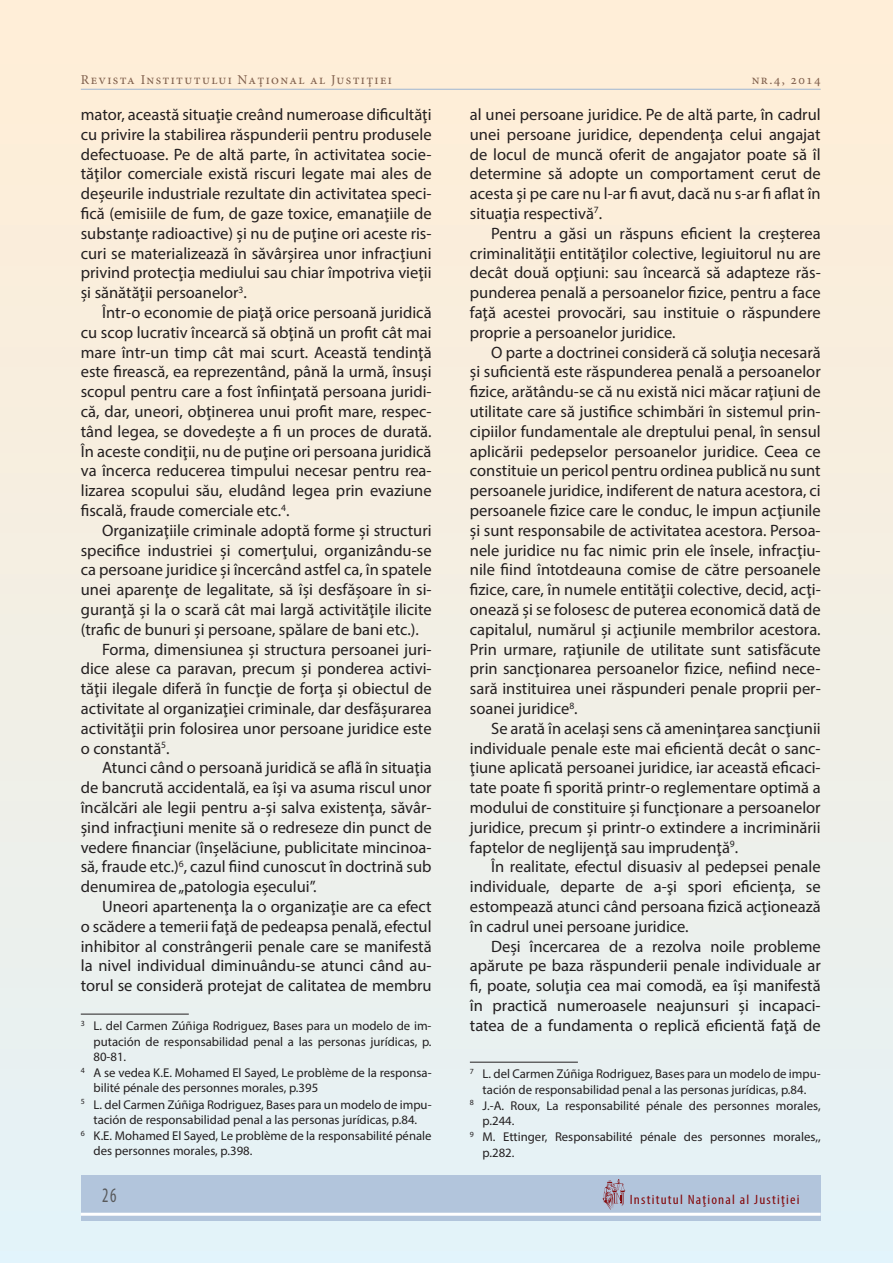
<style>
.page{position:relative;width:893px;height:1263px;background:#fff}
.page>*{position:absolute;margin:0;border:0;box-sizing:border-box;transform-origin:0 0}
.t1{font:condensed 20.7px "Myriad Pro";color:#58595b;scale:.8 1}
.t2{font:16.5px/19.8px "Myriad Pro";color:#231f20;text-align:justify}
.t3{font:13.5px "Minion Pro";letter-spacing:.1em;color:#7f5f4c}
.t4{font:condensed 13.5px "Myriad Pro";letter-spacing:.08em;color:#840b0e;scale:1.11 1}
.t5{font:12.75px "Myriad Pro";color:#231f20}
</style>
<div class="page">
<div style="left:0;top:0;width:893px;height:1263px;background:linear-gradient(to bottom,#ffedd4,#e4f2f7)"></div>
<hr style="left:81px;top:89px;width:740px;height:1px;background:#9eb6d2">
<div style="left:81px;top:1175px;width:740px;height:46px;background:#b2c5dc"></div>
<hr style="left:81px;top:1213px;width:740px;height:3px;background:#fff">
<svg style="left:602px;top:1179px;width:23px;height:31px"></svg>
<hr style="left:81px;top:1014px;width:108px;height:1px;background:#231f20">
<hr style="left:470px;top:1062px;width:108px;height:1px;background:#231f20">
<p class="t3" style="left:81px;top:75px;width:313px">Revista Institutului Naţional al Justiţiei</p>
<p class="t3" style="left:752px;top:75px;width:71px">nr.4, 2014</p>
<p class="t2" style="left:81px;top:106px;width:352px">mator, această situaţie creând numeroase dificultăţi cu privire la stabilirea răspunderii pentru produsele defectuoase. Pe de altă parte, în activitatea socie&shy;tăţilor comerciale există riscuri legate mai ales de deșeurile industriale rezultate din activitatea speci&shy;fică (emisiile de fum, de gaze toxice, emanaţiile de substanţe radioactive) și nu de puţine ori aceste ris&shy;curi se materializează în săvârșirea unor infracţiuni privind protecţia mediului sau chiar împotriva vieţii și sănătăţii persoanelor<sup>3</sup>.</p>
<p class="t2" style="left:81px;top:304px;width:352px;text-indent:21px">Într-o economie de piaţă orice persoană juridică cu scop lucrativ încearcă să obţină un profit cât mai mare într-un timp cât mai scurt. Această tendinţă este firească, ea reprezentând, până la urmă, însuși scopul pentru care a fost înfiinţată persoana juridi&shy;că, dar, uneori, obţinerea unui profit mare, respec&shy;tând legea, se dovedește a fi un proces de durată.<br>În aceste condiţii, nu de puţine ori persoana juridică va încerca reducerea timpului necesar pentru rea&shy;lizarea scopului său, eludând legea prin evaziune fiscală, fraude comerciale etc.<sup>4</sup>.</p>
<p class="t2" style="left:102px;top:522px;width:331px">Organizaţiile criminale adoptă forme și structuri</p>
<p class="t2" style="left:81px;top:542px;width:352px">specifice industriei și comerţului, organizându-se</p>
<p class="t2" style="left:81px;top:562px;width:352px">ca persoane juridice și încercând astfel ca, în spatele</p>
<p class="t2" style="left:81px;top:581px;width:352px">unei aparenţe de legalitate, să își desfășoare în si-</p>
<p class="t2" style="left:81px;top:601px;width:352px">guranţă și la o scară cât mai largă activităţile ilicite</p>
<p class="t2" style="left:81px;top:621px;width:340px">(trafic de bunuri și persoane, spălare de bani etc.).</p>
<p class="t2" style="left:102px;top:641px;width:331px">Forma, dimensiunea și structura persoanei juri-</p>
<p class="t2" style="left:81px;top:661px;width:352px">dice alese ca paravan, precum și ponderea activi-</p>
<p class="t2" style="left:81px;top:680px;width:352px">tăţii ilegale diferă în funcţie de forţa și obiectul de</p>
<p class="t2" style="left:81px;top:700px;width:352px">activitate al organizaţiei criminale, dar desfășurarea</p>
<p class="t2" style="left:81px;top:720px;width:352px">activităţii prin folosirea unor persoane juridice este</p>
<p class="t2" style="left:81px;top:740px;width:90px">o constantă<sup>5</sup>.</p>
<p class="t2" style="left:102px;top:760px;width:331px">Atunci când o persoană juridică se află în situaţia</p>
<p class="t2" style="left:81px;top:779px;width:352px">de bancrută accidentală, ea își va asuma riscul unor</p>
<p class="t2" style="left:81px;top:799px;width:352px">încălcări ale legii pentru a-și salva existenţa, săvâr-</p>
<p class="t2" style="left:81px;top:819px;width:352px">șind infracţiuni menite să o redreseze din punct de</p>
<p class="t2" style="left:81px;top:839px;width:352px">vedere financiar (înșelăciune, publicitate mincinoa-</p>
<p class="t2" style="left:81px;top:859px;width:352px">să, fraude etc.)<sup>6</sup>, cazul fiind cunoscut în doctrină sub</p>
<p class="t2" style="left:81px;top:878px;width:237px">denumirea de „patologia eșecului”.</p>
<p class="t2" style="left:102px;top:898px;width:331px">Uneori apartenenţa la o organizaţie are ca efect</p>
<p class="t2" style="left:81px;top:918px;width:352px">o scădere a temerii faţă de pedeapsa penală, efectul</p>
<p class="t2" style="left:81px;top:938px;width:352px">inhibitor al constrângerii penale care se manifestă</p>
<p class="t2" style="left:81px;top:958px;width:352px">la nivel individual diminuându-se atunci când au-</p>
<p class="t2" style="left:81px;top:977px;width:352px">torul se consideră protejat de calitatea de membru</p>
<p class="t5" style="left:81px;top:1021px;width:352px"><sup>3</sup> L. del Carmen Zúñiga Rodriguez, Bases para un modelo de im-</p>
<p class="t5" style="left:94px;top:1036px;width:340px">putación de responsabilidad penal a las personas jurídicas, p.</p>
<p class="t5" style="left:94px;top:1052px;width:34px">80-81.</p>
<p class="t5" style="left:81px;top:1068px;width:352px"><sup>4</sup> A se vedea K.E. Mohamed El Sayed, Le problème de la responsa-</p>
<p class="t5" style="left:94px;top:1083px;width:226px">bilité pénale des personnes morales, p.395</p>
<p class="t5" style="left:81px;top:1099px;width:352px"><sup>5</sup> L. del Carmen Zúñiga Rodriguez, Bases para un modelo de impu-</p>
<p class="t5" style="left:94px;top:1115px;width:325px">tación de responsabilidad penal a las personas jurídicas, p.84.</p>
<p class="t5" style="left:81px;top:1131px;width:352px"><sup>6</sup> K.E. Mohamed El Sayed, Le problème de la responsabilité pénale</p>
<p class="t5" style="left:94px;top:1146px;width:160px">des personnes morales, p.398.</p>
<p class="t2" style="left:470px;top:106px;width:352px">al unei persoane juridice. Pe de altă parte, în cadrul unei persoane juridice, dependenţa celui angajat de locul de muncă oferit de angajator poate să îl determine să adopte un comportament cerut de acesta și pe care nu l-ar fi avut, dacă nu s-ar fi aflat în situaţia respectivă<sup>7</sup>.</p>
<p class="t2" style="left:470px;top:225px;width:352px;text-indent:21px">Pentru a găsi un răspuns eficient la creșterea criminalităţii entităţilor colective, legiuitorul nu are decât două opţiuni: sau încearcă să adapteze răs&shy;punderea penală a persoanelor fizice, pentru a face faţă acestei provocări, sau instituie o răspundere proprie a persoanelor juridice.</p>
<p class="t2" style="left:470px;top:344px;width:352px;text-indent:21px">O parte a doctrinei consideră că soluţia necesară și suficientă este răspunderea penală a persoanelor fizice, arătându-se că nu există nici măcar raţiuni de utilitate care să justifice schimbări în sistemul prin&shy;cipiilor fundamentale ale dreptului penal, în sensul aplicării pedepselor persoanelor juridice. Ceea ce constituie un pericol pentru ordinea publică nu sunt persoanele juridice, indiferent de natura acestora, ci persoanele fizice care le conduc, le impun acţiunile și sunt responsabile de activitatea acestora. Persoa&shy;nele juridice nu fac nimic prin ele însele, infracţiu&shy;nile fiind întotdeauna comise de către persoanele fizice, care, în numele entităţii colective, decid, acţi&shy;onează și se folosesc de puterea economică dată de capitalul, numărul și acţiunile membrilor acestora.<br>Prin urmare, raţiunile de utilitate sunt satisfăcute prin sancţionarea persoanelor fizice, nefiind nece&shy;sară instituirea unei răspunderi penale proprii per&shy;soanei juridice<sup>8</sup>.</p>
<p class="t2" style="left:470px;top:720px;width:352px;text-indent:21px">Se arată în același sens că ameninţarea sancţiunii individuale penale este mai eficientă decât o sanc&shy;ţiune aplicată persoanei juridice, iar această eficaci&shy;tate poate fi sporită printr-o reglementare optimă a modului de constituire și funcţionare a persoanelor juridice, precum și printr-o extindere a incriminării faptelor de neglijenţă sau imprudenţă<sup>9</sup>.</p>
<p class="t2" style="left:470px;top:859px;width:352px;text-indent:21px">În realitate, efectul disuasiv al pedepsei penale individuale, departe de a-şi spori eficienţa, se estompează atunci când persoana fizică acţionează în cadrul unei persoane juridice.</p>
<p class="t2" style="left:470px;top:938px;width:352px;text-indent:21px">Deși încercarea de a rezolva noile probleme apărute pe baza răspunderii penale individuale ar fi, poate, soluţia cea mai comodă, ea își manifestă în practică numeroasele neajunsuri și incapaci&shy;tatea de a fundamenta o replică eficientă faţă de</p>
<p class="t5" style="left:470px;top:1069px;width:352px"><sup>7</sup> L. del Carmen Zúñiga Rodriguez, Bases para un modelo de impu-</p>
<p class="t5" style="left:483px;top:1084px;width:325px">tación de responsabilidad penal a las personas jurídicas, p.84.</p>
<p class="t5" style="left:470px;top:1101px;width:352px"><sup>8</sup> J.-A. Roux, La responsabilité pénale des personnes morales,</p>
<p class="t5" style="left:483px;top:1116px;width:33px">p.244.</p>
<p class="t5" style="left:470px;top:1132px;width:352px"><sup>9</sup> M. Ettinger, Responsabilité pénale des personnes morales,,</p>
<p class="t5" style="left:483px;top:1147px;width:33px">p.282.</p>
<p class="t1" style="left:102px;top:1187px;width:19px">26</p>
<p class="t4" style="left:630px;top:1194px;width:154px">Institutul Naţional al Justiţiei</p>
</div>
